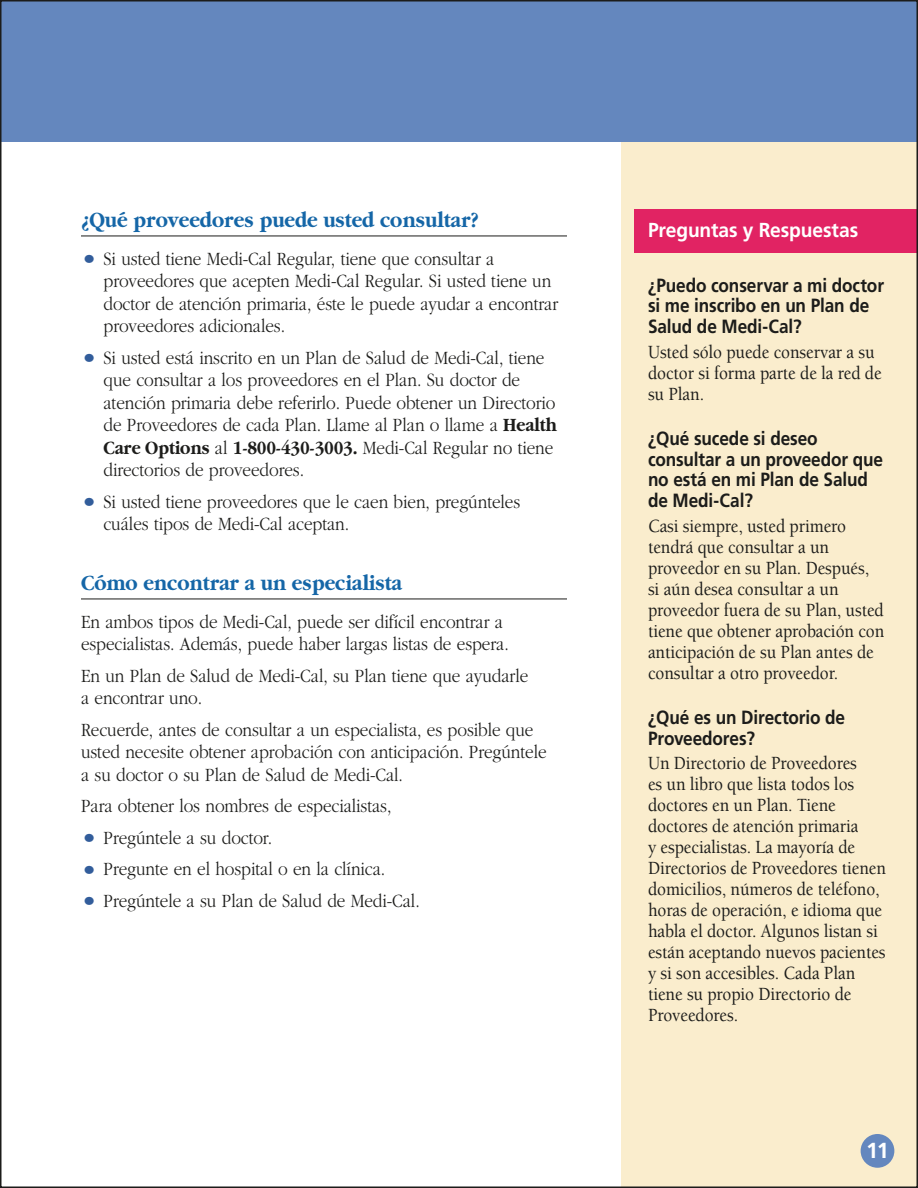
<style>
.page{position:relative;width:918px;height:1188px;background:#fff}
.page>*{position:absolute;margin:0;border:0;box-sizing:border-box;transform-origin:0 0}
.t1{font:700 22.5px "Garamond";color:#1566a7;scale:.9 1}
.t2{font:700 21.75px "Frutiger";color:#fff}
.t3{font:700 20.25px "Frutiger";letter-spacing:-.005em;color:#fff;scale:.95 1}
.t4{font:300 19.5px/22.5px "Garamond";letter-spacing:-.005em;color:#1c1c1a;scale:.88 1}
.t5{font:500 19.2px/21px "Berkeley";letter-spacing:-.005em;color:#1c1c1a;scale:.9 1}
.t6{font:700 19.2px/20.5px "Frutiger";letter-spacing:-.005em;color:#1c1c1a;scale:.9 1}
.s1{font-weight:700;font-size:26.25px;color:#325d9b}
.s2{font-weight:700}
</style>
<div class="page">
<div style="left:621px;top:122px;width:297px;height:1066px;background:#faedcd"></div>
<div style="left:0;top:0;width:918px;height:142px;background:#6487be"></div>
<div style="left:634px;top:209px;width:284px;height:43px;background:#e12363"></div>
<hr style="left:81px;top:236px;width:486px;height:1px;background:#1c1c1a">
<hr style="left:81px;top:599px;width:486px;height:1px;background:#1c1c1a">
<div style="left:861px;top:1134px;width:33px;height:34px;background:#6487be;border-radius:50%"></div>
<p class="t1" style="left:81px;top:211px;width:444px">¿Qué proveedores puede usted consultar?</p>
<p class="t4" style="left:103px;top:249px;width:518px;text-indent:-22px"><span class="s1">•</span> Si usted tiene Medi-Cal Regular, tiene que consultar a proveedores que acepten Medi-Cal Regular. Si usted tiene un doctor de atención primaria, éste le puede ayudar a encontrar proveedores adicionales.</p>
<p class="t4" style="left:103px;top:348px;width:517px;text-indent:-22px"><span class="s1">•</span> Si usted está inscrito en un Plan de Salud de Medi-Cal, tiene que consultar a los proveedores en el Plan. Su doctor de atención primaria debe referirlo. Puede obtener un Directorio de Proveedores de cada Plan. Llame al Plan o llame a <span class="s2">Health Care Options</span> al <span class="s2">1-800-430-3003.</span> Medi-Cal Regular no tiene directorios de proveedores.</p>
<p class="t4" style="left:103px;top:492px;width:475px;text-indent:-22px"><span class="s1">•</span> Si usted tiene proveedores que le caen bien, pregúnteles cuáles tipos de Medi-Cal aceptan.</p>
<p class="t1" style="left:81px;top:574px;width:358px">Cómo encontrar a un especialista</p>
<p class="t4" style="left:81px;top:612px;width:488px">En ambos tipos de Medi-Cal, puede ser difícil encontrar a especialistas. Además, puede haber largas listas de espera.</p>
<p class="t4" style="left:81px;top:666px;width:510px">En un Plan de Salud de Medi-Cal, su Plan tiene que ayudarle a encontrar uno.</p>
<p class="t4" style="left:81px;top:720px;width:531px">Recuerde, antes de consultar a un especialista, es posible que usted necesite obtener aprobación con anticipación. Pregúntele a su doctor o su Plan de Salud de Medi-Cal.</p>
<p class="t4" style="left:81px;top:796px;width:354px">Para obtener los nombres de especialistas,</p>
<p class="t4" style="left:81px;top:828px;width:219px"><span class="s1">•</span> Pregúntele a su doctor.</p>
<p class="t4" style="left:81px;top:859px;width:347px"><span class="s1">•</span> Pregunte en el hospital o en la clínica.</p>
<p class="t4" style="left:81px;top:891px;width:387px"><span class="s1">•</span> Pregúntele a su Plan de Salud de Medi-Cal.</p>
<p class="t3" style="left:648px;top:221px;width:223px">Preguntas y Respuestas</p>
<p class="t6" style="left:648px;top:276px;width:264px">¿Puedo conservar a mi doctor si me inscribo en un Plan de<br>Salud de Medi-Cal?</p>
<p class="t5" style="left:648px;top:343px;width:261px">Usted sólo puede conservar a su doctor si forma parte de la red de su Plan.</p>
<p class="t6" style="left:648px;top:430px;width:263px">¿Qué sucede si deseo consultar a un proveedor que no está en mi Plan de Salud de Medi-Cal?</p>
<p class="t5" style="left:648px;top:517px;width:264px">Casi siempre, usted primero tendrá que consultar a un proveedor en su Plan. Después, si aún desea consultar a un proveedor fuera de su Plan, usted tiene que obtener aprobación con anticipación de su Plan antes de consultar a otro proveedor.</p>
<p class="t6" style="left:648px;top:709px;width:221px">¿Qué es un Directorio de<br>Proveedores?</p>
<p class="t5" style="left:648px;top:755px;width:266px">Un Directorio de Proveedores<br>es un libro que lista todos los doctores en un Plan. Tiene doctores de atención primaria<br>y especialistas. La mayoría de<br>Directorios de Proveedores tienen domicilios, números de teléfono, horas de operación, e idioma que habla el doctor. Algunos listan si están aceptando nuevos pacientes y si son accesibles. Cada Plan tiene su propio Directorio de<br>Proveedores.</p>
<p class="t2" style="left:866px;top:1142px;width:24px">11</p>
</div>
